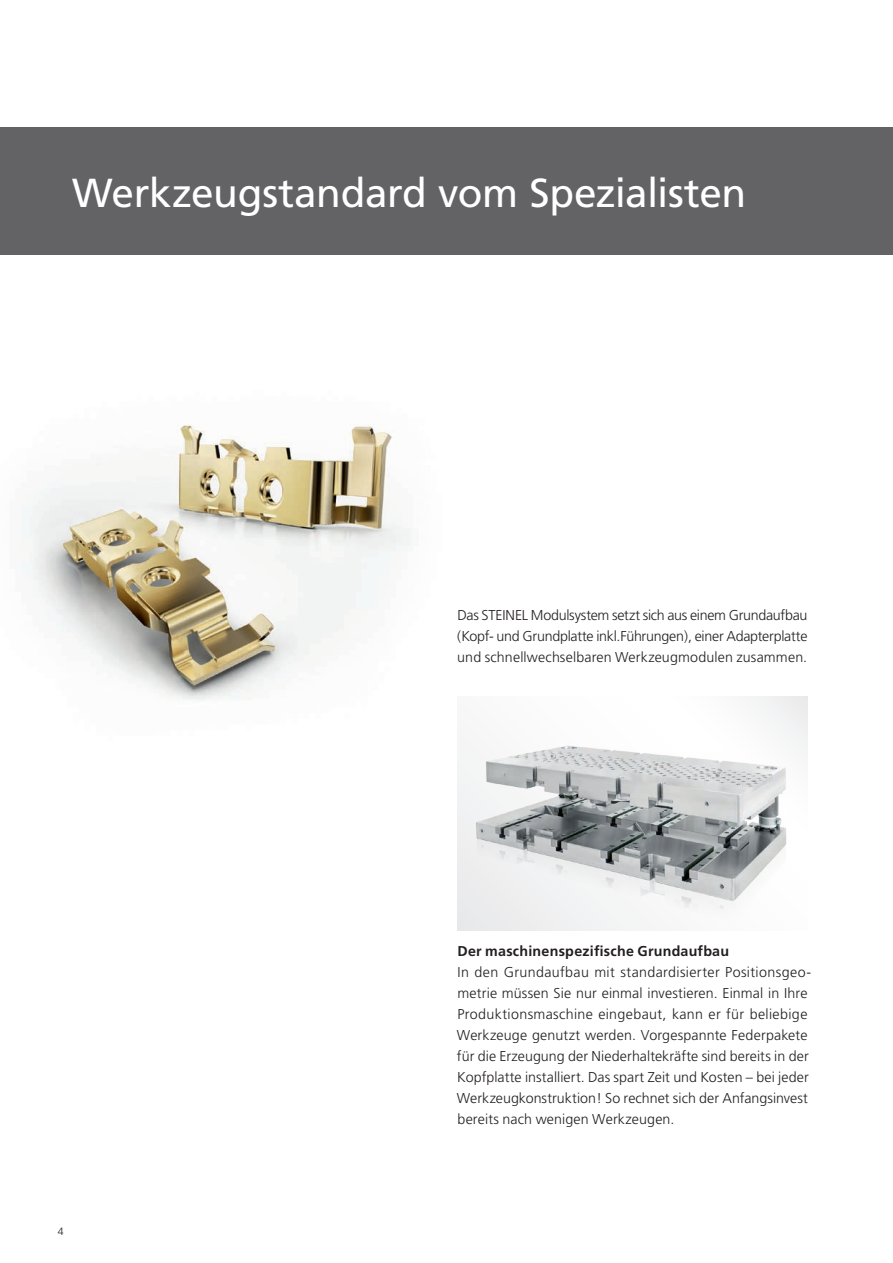
<style>
.page{position:relative;width:893px;height:1263px;background:#fff}
.page>*{position:absolute;margin:0;border:0;box-sizing:border-box;transform-origin:0 0}
.t1{font:40.5px "Frutiger";letter-spacing:-.01em;color:#fff}
.t2{font:300 14.25px/21px "Frutiger";letter-spacing:.01em;color:#231f20;text-align:justify}
.t3{font:700 14.25px "Frutiger";letter-spacing:.015em;color:#231f20}
.t4{font:300 10.5px "Frutiger";color:#231f20}
</style>
<div class="page">
<img style="left:22px;top:424px;width:390px;height:276px">
<img style="left:457px;top:730px;width:351px;height:200px">
<div style="left:0;top:128px;width:893px;height:127px;background:#636366"></div>
<h1 class="t1" style="left:72px;top:169px;width:675px">Werkzeugstandard vom Spezialisten</h1>
<p class="t4" style="left:58px;top:1225px;width:7px">4</p>
<p class="t2" style="left:457px;top:604px;width:352px">Das STEINEL Modulsystem setzt sich aus einem Grundaufbau (Kopf- und Grundplatte inkl.Führungen), einer Adapterplatte und schnellwechselbaren Werkzeugmodulen zusammen.</p>
<p class="t3" style="left:457px;top:943px;width:273px">Der maschinenspezifische Grundaufbau</p>
<p class="t2" style="left:457px;top:961px;width:356px;text-align:left">In den Grundaufbau mit standardisierter Positionsgeo&shy;metrie müssen Sie nur einmal investieren. Einmal in Ihre Produktionsmaschine eingebaut, kann er für beliebige Werkzeuge genutzt werden. Vorgespannte Federpakete für die Erzeugung der Niederhaltekräfte sind bereits in der Kopfplatte installiert. Das spart Zeit und Kosten – bei jeder Werkzeugkonstruktion! So rechnet sich der Anfangsinvest bereits nach wenigen Werkzeugen.</p>
</div>
